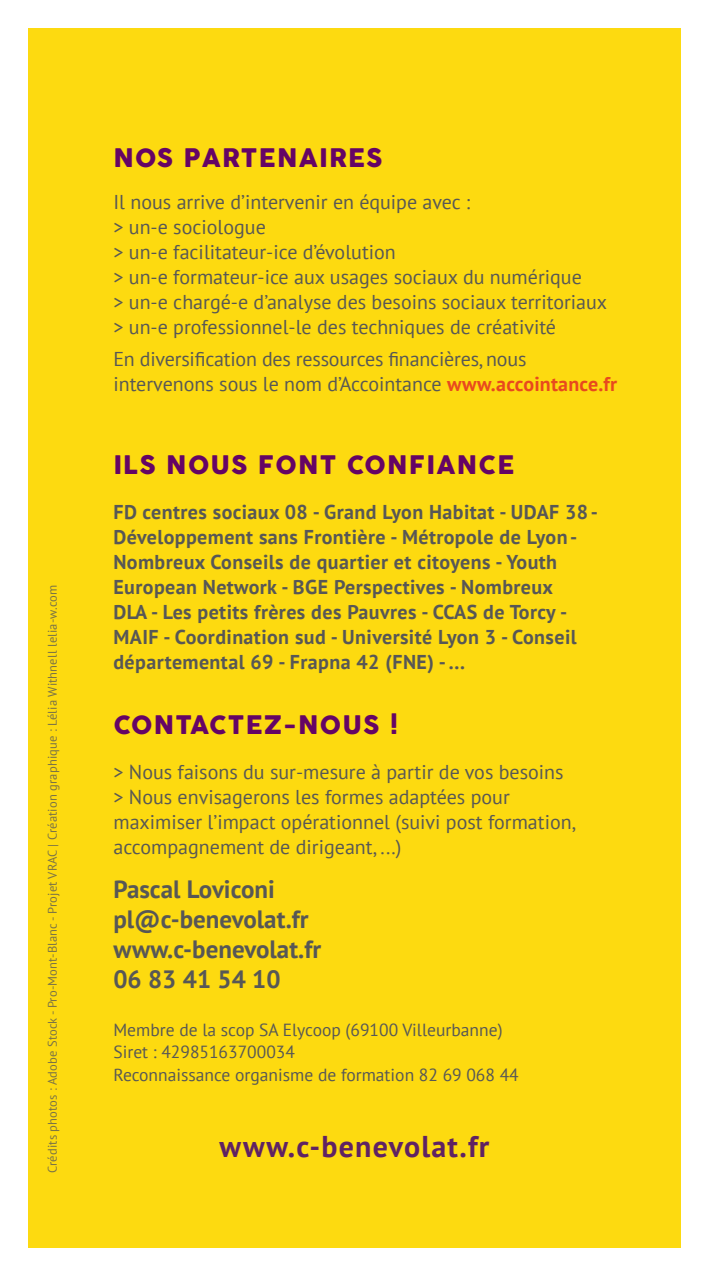
<style>
.page{position:relative;width:709px;height:1276px;background:#fff}
.page>*{position:absolute;margin:0;border:0;box-sizing:border-box;transform-origin:0 0}
.t1{font:700 30px "PT Sans";letter-spacing:.04em;color:#5f2263}
.t2{font:700 25px/30px "PT Sans";color:#575756}
.t3{font:25px "COCOGOOSE";letter-spacing:.05em;color:#650465}
.t4{font:20px/25px "PT Sans";color:#575756}
.t5{font:700 20px/25px "PT Sans";letter-spacing:.02em;color:#575756}
.t6{font:17.5px/22.5px "PT Sans";color:#575756}
.t7{font:12.5px "PT Sans";letter-spacing:.01em;color:#575756}
.s1{font-weight:700;color:#e8491e}
</style>
<div class="page">
<div style="left:28px;top:28px;width:652px;height:1219px;background:#fdda10"></div>
<p class="t7" style="left:44px;top:1173px;width:589px;rotate:-90deg">Crédits photos : Adobe Stock - Pro-Mont-Blanc - Projet VRAC | Création graphique : Lélia Withnell lelia-w.com</p>
<p class="t3" style="left:113px;top:139px;width:271px">NOS PARTENAIRES</p>
<p class="t4" style="left:113px;top:189px;width:495px">Il nous arrive d’intervenir en équipe avec :<br>&gt; un-e sociologue<br>&gt; un-e facilitateur-ice d’évolution<br>&gt; un-e formateur-ice aux usages sociaux du numérique<br>&gt; un-e chargé-e d’analyse des besoins sociaux territoriaux &gt; un-e professionnel-le des techniques de créativité</p>
<p class="t4" style="left:113px;top:346px;width:505px">En diversification des ressources financières, nous intervenons sous le nom d’Accointance <span class="s1">www.accointance.fr</span></p>
<p class="t3" style="left:113px;top:446px;width:402px">ILS NOUS FONT CONFIANCE</p>
<p class="t5" style="left:113px;top:499px;width:486px">FD centres sociaux 08 - Grand Lyon Habitat - UDAF 38- Développement sans Frontière - Métropole de Lyon-Nombreux Conseils de quartier et citoyens - Youth European Network - BGE Perspectives - Nombreux<br>DLA - Les petits frères des Pauvres - CCAS de Torcy - MAIF - Coordination sud - Université Lyon 3 - Conseil départemental 69 - Frapna 42 (FNE) - ...</p>
<p class="t3" style="left:113px;top:706px;width:286px">CONTACTEZ-NOUS !</p>
<p class="t4" style="left:113px;top:759px;width:463px">&gt; Nous faisons du sur-mesure à partir de vos besoins &gt; Nous envisagerons les formes adaptées pour maximiser l’impact opérationnel (suivi post formation, accompagnement de dirigeant, ...)</p>
<p class="t2" style="left:113px;top:874px;width:209px">Pascal Loviconi pl@c-benevolat.fr www.c-benevolat.fr<br>06 83 41 54 10</p>
<p class="t6" style="left:113px;top:1018px;width:407px">Membre de la scop SA Elycoop (69100 Villeurbanne)<br>Siret : 42985163700034<br>Reconnaissance organisme de formation 82 69 068 44</p>
<h1 class="t1" style="left:219px;top:1126px;width:271px">www.c-benevolat.fr</h1>
</div>
